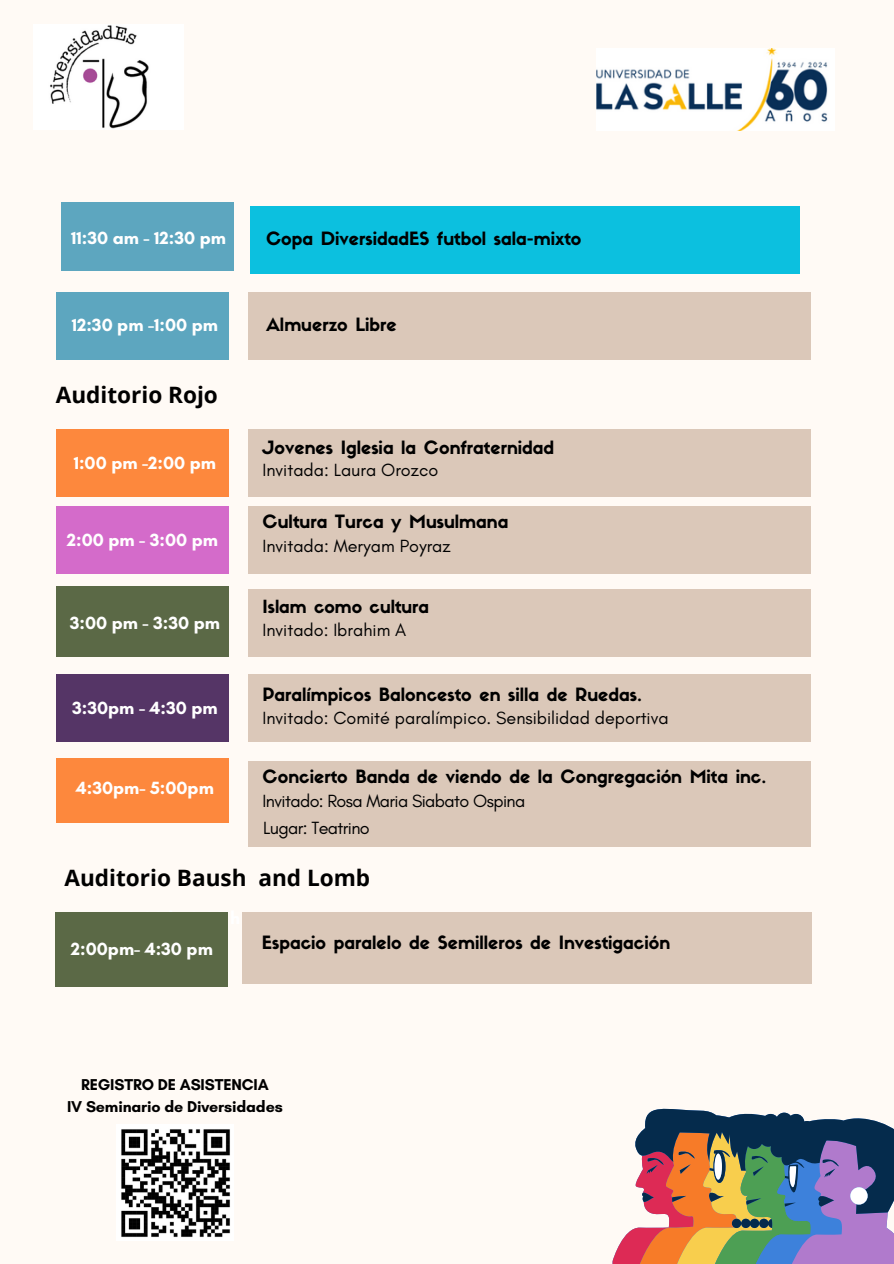
<style>
.page{position:relative;width:894px;height:1264px;background:#fff}
.page>*{position:absolute;margin:0;border:0;box-sizing:border-box;transform-origin:0 0}
.t1{font:700 22.65px "Open Sans";color:#000}
.t2{font:18px "Sifonn Basic";color:#000}
.t3{font:700 18px "Glacial Indifference";color:#fff}
.t4{font:18px "Glacial Indifference";color:#000}
.t5{font:18px "Glacial Indifference";letter-spacing:-.035em;color:#000}
.t6{font:17.85px "Sifonn Basic";color:#000}
.t7{font:700 16.05px "Glacial Indifference";letter-spacing:-.01em;color:#000}
</style>
<div class="page">
<div style="left:0;top:0;width:893px;height:1263px;background:#fffaf5"></div>
<div style="left:249px;top:292px;width:561px;height:68px;background:#dbc8b9"></div>
<div style="left:56px;top:292px;width:172px;height:68px;background:#5da6bf"></div>
<div style="left:249px;top:429px;width:561px;height:68px;background:#dbc8b9"></div>
<div style="left:56px;top:429px;width:172px;height:68px;background:#fd883d"></div>
<div style="left:249px;top:506px;width:561px;height:68px;background:#dbc8b9"></div>
<div style="left:56px;top:506px;width:172px;height:68px;background:#d46bca"></div>
<div style="left:249px;top:589px;width:561px;height:68px;background:#dbc8b9"></div>
<div style="left:56px;top:586px;width:172px;height:71px;background:#5b6946"></div>
<div style="left:249px;top:674px;width:561px;height:68px;background:#dbc8b9"></div>
<div style="left:56px;top:674px;width:172px;height:68px;background:#553566"></div>
<div style="left:249px;top:761px;width:561px;height:85px;background:#dbc8b9"></div>
<div style="left:56px;top:759px;width:172px;height:64px;background:#fd883d"></div>
<img style="left:50px;top:25px;width:99px;height:104px">
<img style="left:596px;top:49px;width:232px;height:82px">
<div style="left:56px;top:912px;width:172px;height:75px;background:#5b6946"></div>
<div style="left:242px;top:912px;width:568px;height:72px;background:#dbc8b9"></div>
<div style="left:250px;top:206px;width:549px;height:67px;background:#0cc0df"></div>
<div style="left:61px;top:202px;width:172px;height:69px;background:#5da6bf"></div>
<svg style="left:612px;top:1108px;width:281px;height:155px;background:#8c7e82"></svg>
<img style="left:121px;top:1129px;width:109px;height:108px">
<h1 class="t3" style="left:71px;top:226px;width:156px">11:30 am - 12:30 pm</h1>
<p class="t2" style="left:266px;top:232px;width:317px">Copa DiversidadES futbol sala-mixto</p>
<h1 class="t3" style="left:72px;top:313px;width:148px">12:30 pm -1:00 pm</h1>
<p class="t2" style="left:266px;top:317px;width:132px">Almuerzo Libre</p>
<h2 class="t1" style="left:56px;top:378px;width:164px">Auditorio Rojo</h2>
<p class="t3" style="left:74px;top:452px;width:144px">1:00 pm -2:00 pm</p>
<h3 class="t2" style="left:262px;top:440px;width:293px">Jovenes Iglesia la Confraternidad</h3>
<p class="t4" style="left:262px;top:458px;width:177px">Invitada: Laura Orozco</p>
<p class="t2" style="left:262px;top:514px;width:247px">Cultura Turca y Musulmana</p>
<h3 class="t3" style="left:67px;top:528px;width:153px">2:00 pm - 3:00 pm</h3>
<p class="t4" style="left:262px;top:535px;width:190px">Invitada: Meryam Poyraz</p>
<h3 class="t3" style="left:70px;top:612px;width:152px">3:00 pm - 3:30 pm</h3>
<p class="t3" style="left:72px;top:696px;width:147px">3:30pm - 4:30 pm</p>
<h3 class="t3" style="left:76px;top:777px;width:139px">4:30pm- 5:00pm</h3>
<p class="t6" style="left:262px;top:599px;width:168px">Islam como cultura</p>
<h3 class="t4" style="left:262px;top:618px;width:145px">Invitado: Ibrahim A</h3>
<p class="t2" style="left:262px;top:687px;width:381px">Paralímpicos Baloncesto en silla de Ruedas.</p>
<p class="t4" style="left:262px;top:707px;width:407px">Invitado: Comité paralímpico. Sensibilidad deportiva</p>
<p class="t2" style="left:262px;top:769px;width:505px">Concierto Banda de viendo de la Congregación Mita inc.</p>
<p class="t5" style="left:262px;top:790px;width:264px">Invitado: Rosa Maria Siabato Ospina</p>
<p class="t5" style="left:263px;top:816px;width:108px">Lugar: Teatrino</p>
<h3 class="t1" style="left:64px;top:861px;width:307px">Auditorio Baush and Lomb</h3>
<p class="t3" style="left:71px;top:938px;width:143px">2:00pm- 4:30 pm</p>
<h3 class="t2" style="left:262px;top:935px;width:410px">Espacio paralelo de Semilleros de Investigación</h3>
<h3 class="t7" style="left:81px;top:1074px;width:189px">REGISTRO DE ASISTENCIA</h3>
<h3 class="t7" style="left:67px;top:1096px;width:217px">IV Seminario de Diversidades</h3>
</div>
